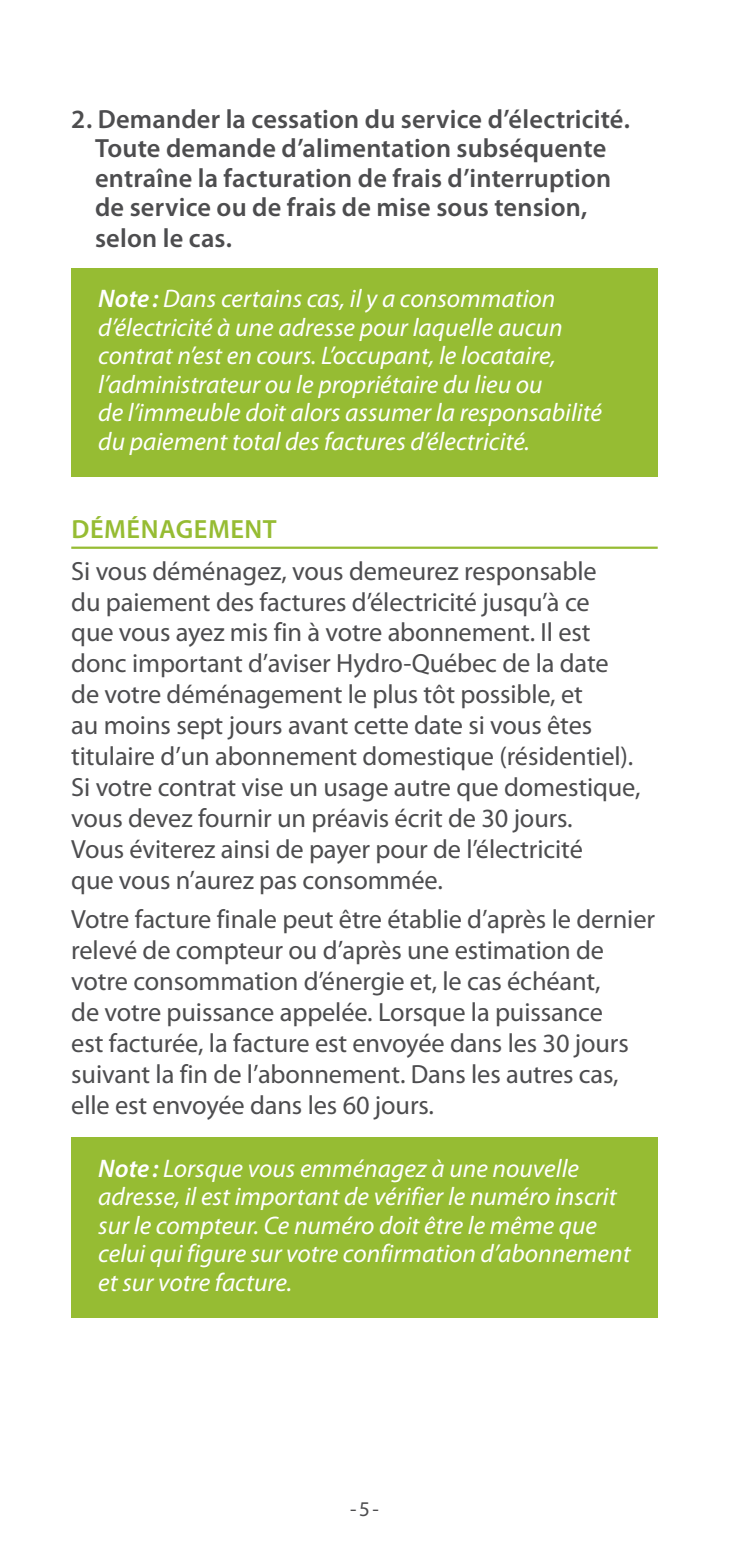
<style>
.page{position:relative;width:729px;height:1566px;background:#fff}
.page>*{position:absolute;margin:0;border:0;box-sizing:border-box;transform-origin:0 0}
._3_texte_courant_gri{font:26.4px/30.9px "Myriad Pro";letter-spacing:-.005em;color:#4d4d4f}
._4__liste_nos_semi{font:600 26.4px/29.7px "Myriad Pro";letter-spacing:.005em;color:#4d4d4f}
._2_sous_titre_vert{font:600 26.4px "Myriad Pro";letter-spacing:.02em;color:#96bc33}
.t1{font:italic 25.5px/28.5px "Myriad Pro";color:#fff}
.t2{font:21px "Myriad Pro";color:#4d4d4f}
.s1{font-weight:600}
</style>
<div class="page">
<hr style="left:71px;top:547px;width:587px;height:2px;background:#96bc33">
<div style="left:71px;top:268px;width:587px;height:209px;background:#96bc33"></div>
<div style="left:71px;top:1137px;width:587px;height:181px;background:#96bc33"></div>
<p class="_4__liste_nos_semi" style="left:95px;top:105px;width:536px;text-indent:-24px">2. Demander la cessation du service d’électricité.<br>Toute demande d’alimentation subséquente entraîne la facturation de frais d’interruption de service ou de frais de mise sous tension, selon le cas.</p>
<p class="t1" style="left:98px;top:285px;width:505px"><span class="s1">Note :</span> Dans certains cas, il y a consommation d’électricité à une adresse pour laquelle aucun contrat n’est en cours. L’occupant, le locataire, l’administrateur ou le propriétaire du lieu ou<br>de l’immeuble doit alors assumer la responsabilité du paiement total des factures d’électricité.</p>
<p class="_2_sous_titre_vert" style="left:72px;top:514px;width:207px">DÉMÉNAGEMENT</p>
<p class="_3_texte_courant_gri" style="left:71px;top:556px;width:571px">Si vous déménagez, vous demeurez responsable<br>du paiement des factures d’électricité jusqu’à ce<br>que vous ayez mis fin à votre abonnement. Il est donc important d’aviser Hydro-Québec de la date de votre déménagement le plus tôt possible, et<br>au moins sept jours avant cette date si vous êtes titulaire d’un abonnement domestique (résidentiel).<br>Si votre contrat vise un usage autre que domestique, vous devez fournir un préavis écrit de 30 jours.<br>Vous éviterez ainsi de payer pour de l’électricité<br>que vous n’aurez pas consommée.</p>
<p class="_3_texte_courant_gri" style="left:71px;top:904px;width:585px">Votre facture finale peut être établie d’après le dernier relevé de compteur ou d’après une estimation de votre consommation d’énergie et, le cas échéant,<br>de votre puissance appelée. Lorsque la puissance<br>est facturée, la facture est envoyée dans les 30 jours suivant la fin de l’abonnement. Dans les autres cas, elle est envoyée dans les 60 jours.</p>
<p class="t1" style="left:98px;top:1154px;width:534px"><span class="s1">Note :</span> Lorsque vous emménagez à une nouvelle adresse, il est important de vérifier le numéro inscrit sur le compteur. Ce numéro doit être le même que celui qui figure sur votre confirmation d’abonnement et sur votre facture.</p>
<p class="t2" style="left:350px;top:1497px;width:30px">-5-</p>
</div>
